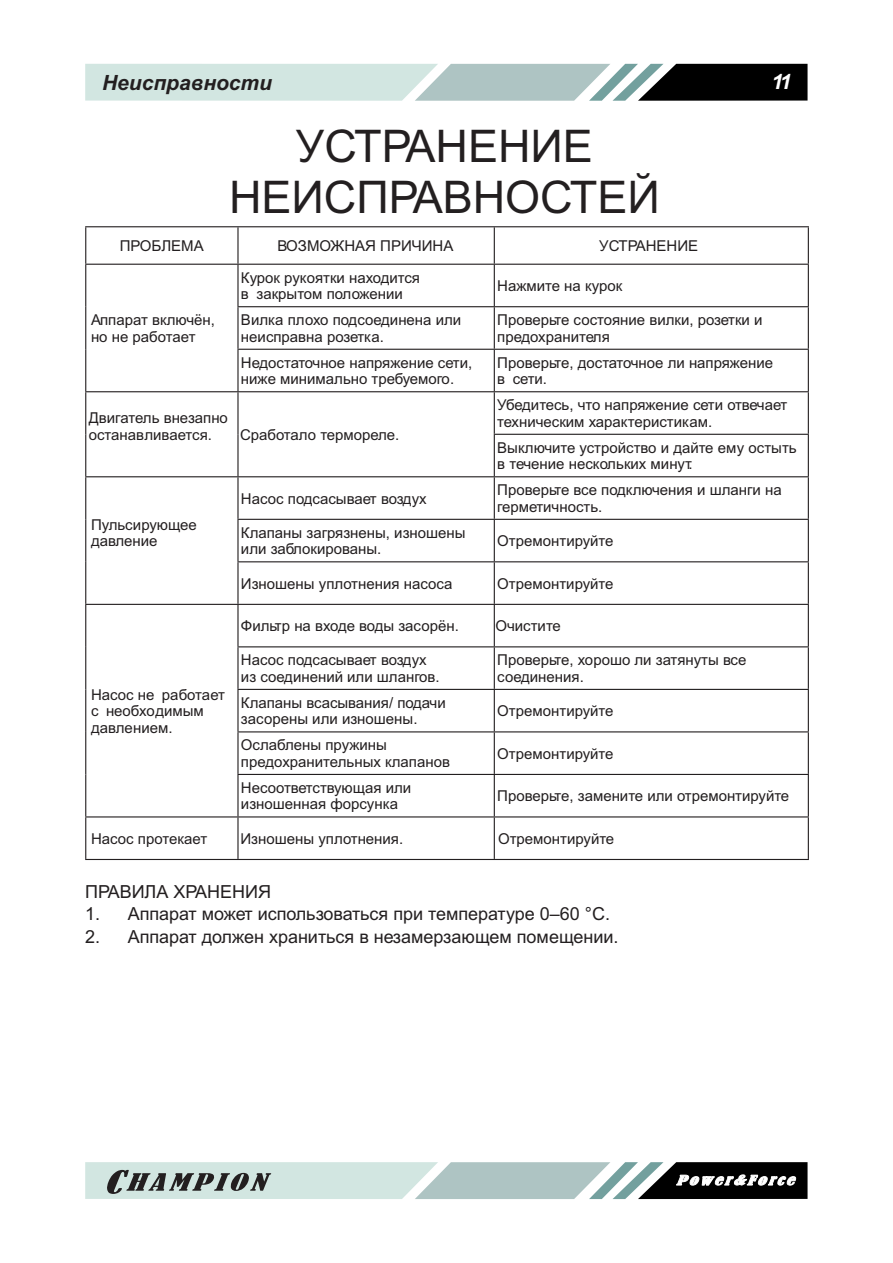
<style>
.page{position:relative;width:893px;height:1263px;background:#fff}
.page>*{position:absolute;margin:0;border:0;box-sizing:border-box;transform-origin:0 0}
.t1{font:45px/51px "Arial";color:#231f20;text-align:center}
.t2{font:italic 700 21px "Arial";color:#231f20}
.t3{font:italic 700 21px "Arial";color:#fff}
.t4{font:18px "Arial";color:#231f20}
.t5{font:15px/16.5px "Arial";color:#231f20}
</style>
<div class="page">
<svg style="left:85px;top:64px;width:722px;height:37px;background:#9faeac"></svg>
<svg style="left:85px;top:1162px;width:722px;height:37px;background:#9caaa8"></svg>
<svg style="left:86px;top:227px;width:722px;height:632px"></svg>
<hr style="left:85px;top:226px;width:724px;height:1px;background:#231f20">
<hr style="left:85px;top:264px;width:724px;height:1px;background:#231f20">
<hr style="left:237px;top:306px;width:572px;height:1px;background:#231f20">
<hr style="left:237px;top:349px;width:572px;height:1px;background:#231f20">
<hr style="left:85px;top:391px;width:724px;height:1px;background:#231f20">
<hr style="left:494px;top:434px;width:315px;height:1px;background:#231f20">
<hr style="left:85px;top:476px;width:724px;height:1px;background:#231f20">
<hr style="left:237px;top:519px;width:572px;height:1px;background:#231f20">
<hr style="left:237px;top:561px;width:572px;height:1px;background:#231f20">
<hr style="left:85px;top:604px;width:724px;height:1px;background:#231f20">
<hr style="left:237px;top:646px;width:572px;height:1px;background:#231f20">
<hr style="left:237px;top:689px;width:572px;height:1px;background:#231f20">
<hr style="left:237px;top:731px;width:572px;height:1px;background:#231f20">
<hr style="left:237px;top:774px;width:572px;height:1px;background:#231f20">
<hr style="left:85px;top:816px;width:724px;height:2px;background:#231f20">
<hr style="left:85px;top:859px;width:724px;height:1px;background:#231f20">
<hr style="left:85px;top:227px;width:1px;height:37px;background:#231f20">
<hr style="left:85px;top:265px;width:1px;height:42px;background:#231f20">
<hr style="left:85px;top:307px;width:1px;height:42px;background:#231f20">
<hr style="left:85px;top:349px;width:1px;height:42px;background:#231f20">
<hr style="left:85px;top:392px;width:1px;height:42px;background:#231f20">
<hr style="left:85px;top:434px;width:1px;height:42px;background:#231f20">
<hr style="left:85px;top:477px;width:1px;height:42px;background:#231f20">
<hr style="left:85px;top:519px;width:1px;height:43px;background:#231f20">
<hr style="left:85px;top:562px;width:1px;height:42px;background:#231f20">
<hr style="left:85px;top:605px;width:1px;height:42px;background:#231f20">
<hr style="left:85px;top:647px;width:1px;height:42px;background:#231f20">
<hr style="left:85px;top:689px;width:1px;height:43px;background:#231f20">
<hr style="left:85px;top:732px;width:1px;height:42px;background:#231f20">
<hr style="left:85px;top:774px;width:1px;height:42px;background:#231f20">
<hr style="left:85px;top:818px;width:1px;height:41px;background:#231f20">
<hr style="left:237px;top:227px;width:2px;height:37px;background:#231f20">
<hr style="left:494px;top:227px;width:1px;height:37px;background:#231f20">
<hr style="left:808px;top:227px;width:1px;height:37px;background:#231f20">
<hr style="left:237px;top:265px;width:2px;height:41px;background:#231f20">
<hr style="left:494px;top:265px;width:1px;height:41px;background:#231f20">
<hr style="left:808px;top:265px;width:1px;height:41px;background:#231f20">
<hr style="left:237px;top:307px;width:2px;height:42px;background:#231f20">
<hr style="left:494px;top:307px;width:1px;height:42px;background:#231f20">
<hr style="left:808px;top:307px;width:1px;height:42px;background:#231f20">
<hr style="left:237px;top:350px;width:2px;height:41px;background:#231f20">
<hr style="left:494px;top:350px;width:1px;height:41px;background:#231f20">
<hr style="left:808px;top:350px;width:1px;height:41px;background:#231f20">
<hr style="left:237px;top:392px;width:2px;height:42px;background:#231f20">
<hr style="left:494px;top:392px;width:1px;height:42px;background:#231f20">
<hr style="left:808px;top:392px;width:1px;height:42px;background:#231f20">
<hr style="left:237px;top:434px;width:2px;height:42px;background:#231f20">
<hr style="left:494px;top:435px;width:1px;height:41px;background:#231f20">
<hr style="left:808px;top:435px;width:1px;height:41px;background:#231f20">
<hr style="left:237px;top:477px;width:2px;height:42px;background:#231f20">
<hr style="left:494px;top:477px;width:1px;height:42px;background:#231f20">
<hr style="left:808px;top:477px;width:1px;height:42px;background:#231f20">
<hr style="left:237px;top:520px;width:2px;height:41px;background:#231f20">
<hr style="left:494px;top:520px;width:1px;height:41px;background:#231f20">
<hr style="left:808px;top:520px;width:1px;height:41px;background:#231f20">
<hr style="left:237px;top:562px;width:2px;height:42px;background:#231f20">
<hr style="left:494px;top:562px;width:1px;height:42px;background:#231f20">
<hr style="left:808px;top:562px;width:1px;height:42px;background:#231f20">
<hr style="left:237px;top:605px;width:2px;height:41px;background:#231f20">
<hr style="left:494px;top:605px;width:1px;height:41px;background:#231f20">
<hr style="left:808px;top:605px;width:1px;height:41px;background:#231f20">
<hr style="left:237px;top:647px;width:2px;height:42px;background:#231f20">
<hr style="left:494px;top:647px;width:1px;height:42px;background:#231f20">
<hr style="left:808px;top:647px;width:1px;height:42px;background:#231f20">
<hr style="left:237px;top:690px;width:2px;height:41px;background:#231f20">
<hr style="left:494px;top:690px;width:1px;height:41px;background:#231f20">
<hr style="left:808px;top:690px;width:1px;height:41px;background:#231f20">
<hr style="left:237px;top:732px;width:2px;height:42px;background:#231f20">
<hr style="left:494px;top:732px;width:1px;height:42px;background:#231f20">
<hr style="left:808px;top:732px;width:1px;height:42px;background:#231f20">
<hr style="left:237px;top:775px;width:2px;height:41px;background:#231f20">
<hr style="left:494px;top:775px;width:1px;height:41px;background:#231f20">
<hr style="left:808px;top:775px;width:1px;height:41px;background:#231f20">
<hr style="left:237px;top:818px;width:2px;height:41px;background:#231f20">
<hr style="left:494px;top:818px;width:1px;height:41px;background:#231f20">
<hr style="left:808px;top:818px;width:1px;height:41px;background:#231f20">
<h2 class="t2" style="left:102px;top:74px;width:172px">Неисправности</h2>
<h1 class="t1" style="left:229px;top:121px;width:432px">УСТРАНЕНИЕ<br>НЕИСПРАВНОСТЕЙ</h1>
<p class="t5" style="left:120px;top:238px;width:86px">ПРОБЛЕМА</p>
<p class="t5" style="left:277px;top:238px;width:178px">ВОЗМОЖНАЯ ПРИЧИНА</p>
<p class="t5" style="left:599px;top:238px;width:100px">УСТРАНЕНИЕ</p>
<h2 class="t3" style="left:771px;top:74px;width:22px">11</h2>
<p class="t5" style="left:91px;top:312px;width:126px">Аппарат включён, но не работает</p>
<p class="t5" style="left:89px;top:410px;width:141px">Двигатель внезапно останавливается.</p>
<p class="t5" style="left:91px;top:516px;width:107px">Пульсирующее давление</p>
<p class="t5" style="left:91px;top:686px;width:136px">Насос не работает с необходимым давлением.</p>
<p class="t5" style="left:241px;top:269px;width:180px">Курок рукоятки находится в закрытом положении</p>
<p class="t5" style="left:497px;top:278px;width:127px">Нажмите на курок</p>
<p class="t5" style="left:241px;top:312px;width:222px">Вилка плохо подсоединена или неисправна розетка.</p>
<p class="t5" style="left:497px;top:312px;width:267px">Проверьте состояние вилки, розетки и предохранителя</p>
<p class="t5" style="left:241px;top:354px;width:233px">Недостаточное напряжение сети, ниже минимально требуемого.</p>
<p class="t5" style="left:497px;top:354px;width:277px">Проверьте, достаточное ли напряжение в сети.</p>
<p class="t5" style="left:240px;top:426px;width:161px">Сработало термореле.</p>
<p class="t5" style="left:497px;top:397px;width:291px">Убедитесь, что напряжение сети отвечает техническим характеристикам.</p>
<p class="t5" style="left:497px;top:439px;width:301px">Выключите устройство и дайте ему остыть в течение нескольких минут.</p>
<p class="t5" style="left:241px;top:490px;width:187px">Насос подсасывает воздух</p>
<p class="t5" style="left:497px;top:482px;width:286px">Проверьте все подключения и шланги на герметичность.</p>
<p class="t5" style="left:241px;top:524px;width:226px">Клапаны загрязнены, изношены или заблокированы.</p>
<p class="t5" style="left:497px;top:533px;width:118px">Отремонтируйте</p>
<p class="t5" style="left:241px;top:575px;width:213px">Изношены уплотнения насоса</p>
<p class="t5" style="left:497px;top:575px;width:118px">Отремонтируйте</p>
<p class="t5" style="left:241px;top:618px;width:219px">Фильтр на входе воды засорён.</p>
<p class="t5" style="left:495px;top:618px;width:67px">Очистите</p>
<p class="t5" style="left:241px;top:652px;width:200px">Насос подсасывает воздух из соединений или шлангов.</p>
<p class="t5" style="left:497px;top:652px;width:251px">Проверьте, хорошо ли затянуты все соединения.</p>
<p class="t5" style="left:241px;top:694px;width:206px">Клапаны всасывания/ подачи засорены или изношены.</p>
<p class="t5" style="left:497px;top:703px;width:118px">Отремонтируйте</p>
<p class="t5" style="left:241px;top:737px;width:211px">Ослаблены пружины предохранительных клапанов</p>
<p class="t5" style="left:497px;top:745px;width:118px">Отремонтируйте</p>
<p class="t5" style="left:241px;top:779px;width:172px">Несоответствующая или изношенная форсунка</p>
<p class="t5" style="left:497px;top:788px;width:293px">Проверьте, замените или отремонтируйте</p>
<p class="t5" style="left:91px;top:830px;width:118px">Насос протекает</p>
<p class="t5" style="left:240px;top:830px;width:164px">Изношены уплотнения.</p>
<p class="t5" style="left:498px;top:830px;width:118px">Отремонтируйте</p>
<p class="t4" style="left:85px;top:881px;width:187px">ПРАВИЛА ХРАНЕНИЯ</p>
<p class="t4" style="left:85px;top:904px;width:526px">1. Аппарат может использоваться при температуре 0–60 °C.</p>
<p class="t4" style="left:85px;top:926px;width:535px">2. Аппарат должен храниться в незамерзающем помещении.</p>
</div>
